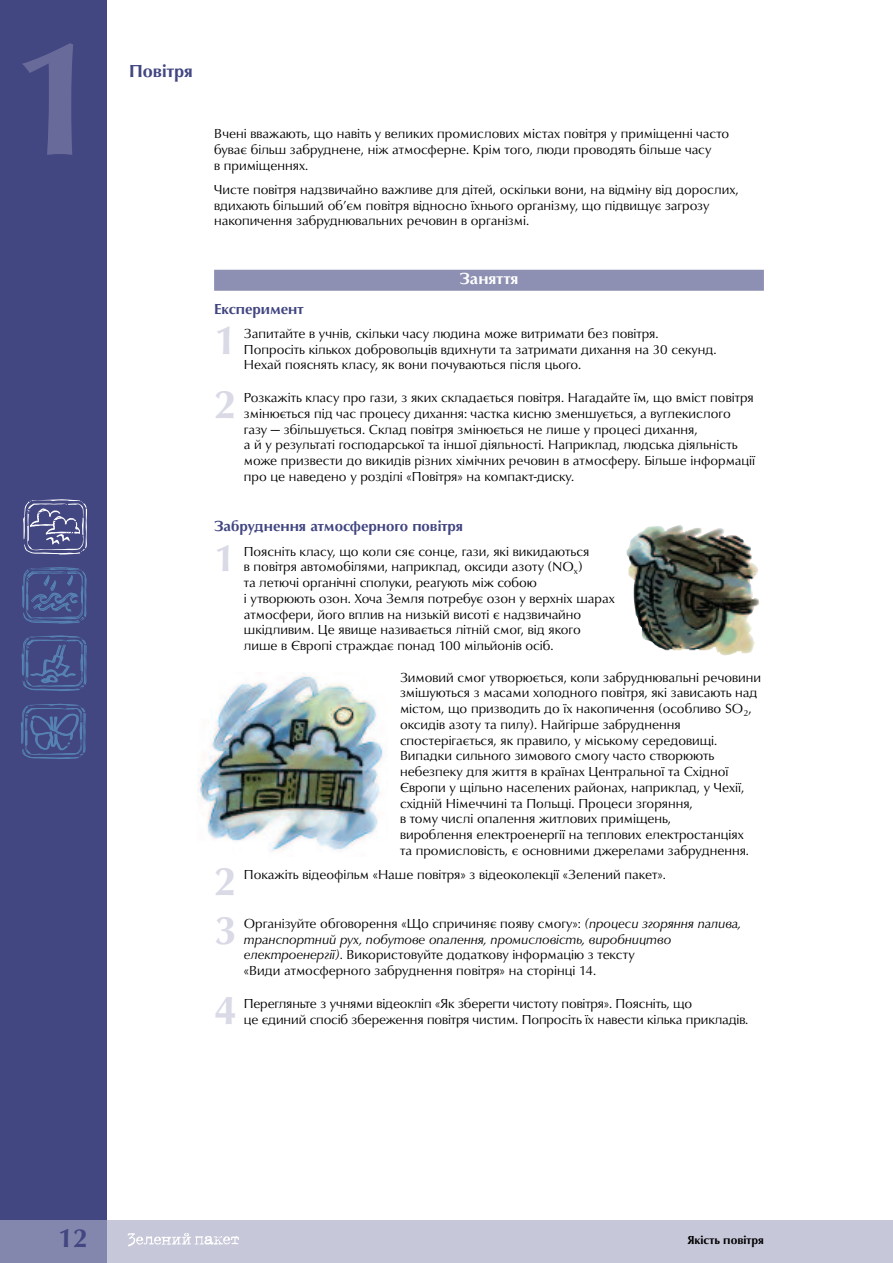
<style>
.page{position:relative;width:893px;height:1263px;background:#fff}
.page>*{position:absolute;margin:0;border:0;box-sizing:border-box;transform-origin:0 0}
.t1{font:700 165px "URW Classico TCE";color:#686b9a}
.t2{font:700 41.25px "URW Classico TCY";color:#d9dae6}
.t3{font:700 38.55px "URW Classico TCY";color:#d9dae6}
.t4{font:700 27px "URW Classico TCE";color:#424681}
.t5{font:700 18px "URW Classico TCY";color:#424681}
.t6{font:700 16.5px "URW Classico TCY";color:#fff}
.t7{font:700 15px "URW Classico TCY";color:#424681}
.t8{font:13.5px/15.8px "URW Classico TCY";color:#000}
.t9{font:700 12px "URW Classico TCY";color:#000}
.s1{font-style:italic}
</style>
<div class="page">
<div style="left:0;top:1220px;width:893px;height:43px;background:#c6c7d9"></div>
<div style="left:0;top:0;width:106px;height:1263px;background:#424681"></div>
<div style="left:0;top:1220px;width:106px;height:43px;background:#8487ad"></div>
<svg style="left:128px;top:1233px;width:111px;height:13px"></svg>
<div style="left:214px;top:270px;width:550px;height:21px;background:#8e90b3"></div>
<svg style="left:21px;top:635px;width:66px;height:56px"></svg>
<svg style="left:21px;top:704px;width:65px;height:55px"></svg>
<svg style="left:22px;top:567px;width:65px;height:57px"></svg>
<img style="left:626px;top:525px;width:133px;height:130px">
<img style="left:196px;top:673px;width:187px;height:179px">
<svg style="left:23px;top:499px;width:64px;height:56px"></svg>
<h1 class="t1" style="left:11px;top:1px;width:92px">1</h1>
<h3 class="t5" style="left:129px;top:61px;width:65px">Повітря</h3>
<p class="t8" style="left:214px;top:126px;width:517px">Вчені вважають, що навіть у великих промислових містах повітря у приміщенні часто буває більш забруднене, ніж атмосферне. Крім того, люди проводять більше часу<br>в приміщеннях.</p>
<p class="t8" style="left:214px;top:181px;width:526px">Чисте повітря надзвичайно важливе для дітей, оскільки вони, на відміну від дорослих, вдихають більший об’єм повітря відносно їхнього організму, що підвищує загрозу накопичення забруднювальних речовин в організмі.</p>
<p class="t6" style="left:459px;top:269px;width:61px">Заняття</p>
<p class="t7" style="left:214px;top:300px;width:91px">Експеримент</p>
<h2 class="t2" style="left:214px;top:315px;width:24px">1</h2>
<p class="t8" style="left:244px;top:325px;width:474px">Запитайте в учнів, скільки часу людина може витримати без повітря.<br>Попросіть кількох добровольців вдихнути та затримати дихання на 30 секунд.<br>Нехай пояснять класу, як вони почуваються після цього.</p>
<h2 class="t2" style="left:214px;top:379px;width:24px">2</h2>
<p class="t8" style="left:244px;top:390px;width:513px">Розкажіть класу про гази, з яких складається повітря. Нагадайте їм, що вміст повітря змінюється під час процесу дихання: частка кисню зменшується, а вуглекислого газу — збільшується. Склад повітря змінюється не лише у процесі дихання,<br>а й у результаті господарської та іншої діяльності. Наприклад, людська діяльність може призвести до викидів різних хімічних речовин в атмосферу. Більше інформації про це наведено у розділі «Повітря» на компакт-диску.</p>
<p class="t7" style="left:214px;top:517px;width:251px">Забруднення атмосферного повітря</p>
<h3 class="t3" style="left:214px;top:536px;width:23px">1</h3>
<p class="t8" style="left:244px;top:543px;width:373px">Поясніть класу, що коли сяє сонце, гази, які викидаються<br>в повітря автомобілями, наприклад, оксиди азоту (NO<sub>x</sub>)<br>та летючі органічні сполуки, реагують між собою<br>і утворюють озон. Хоча Земля потребує озон у верхніх шарах атмосфери, його вплив на низькій висоті є надзвичайно шкідливим. Це явище називається літній смог, від якого лише в Європі страждає понад 100 мільйонів осіб.</p>
<p class="t8" style="left:400px;top:669px;width:363px">Зимовий смог утворюється, коли забруднювальні речовини змішуються з масами холодного повітря, які зависають над містом, що призводить до їх накопичення (особливо SO<sub>2</sub>, оксидів азоту та пилу). Найгірше забруднення спостерігається, як правило, у міському середовищі.<br>Випадки сильного зимового смогу часто створюють небезпеку для життя в країнах Центральної та Східної Європи у щільно населених районах, наприклад, у Чехії, східній Німеччині та Польщі. Процеси згоряння,<br>в тому числі опалення житлових приміщень,<br>вироблення електроенергії на теплових електростанціях<br>та промисловість, є основними джерелами забруднення.</p>
<h2 class="t2" style="left:214px;top:857px;width:24px">2</h2>
<p class="t8" style="left:244px;top:867px;width:424px">Покажіть відеофільм «Наше повітря» з відеоколекції «Зелений пакет».</p>
<h2 class="t2" style="left:214px;top:905px;width:24px">3</h2>
<p class="t8" style="left:244px;top:915px;width:499px">Організуйте обговорення «Що спричиняє появу смогу»: <span class="s1">(процеси згоряння палива, транспортний рух, побутове опалення, промисловість, виробництво електроенергії)</span>. Використовуйте додаткову інформацію з тексту<br>«Види атмосферного забруднення повітря» на сторінці 14.</p>
<h2 class="t2" style="left:214px;top:985px;width:24px">4</h2>
<p class="t8" style="left:244px;top:995px;width:506px">Перегляньте з учнями відеокліп «Як зберегти чистоту повітря». Поясніть, що<br>це єдиний спосіб збереження повітря чистим. Попросіть їх навести кілька прикладів.</p>
<h3 class="t4" style="left:58px;top:1222px;width:31px">12</h3>
<p class="t9" style="left:687px;top:1233px;width:78px">Якість повітря</p>
</div>
